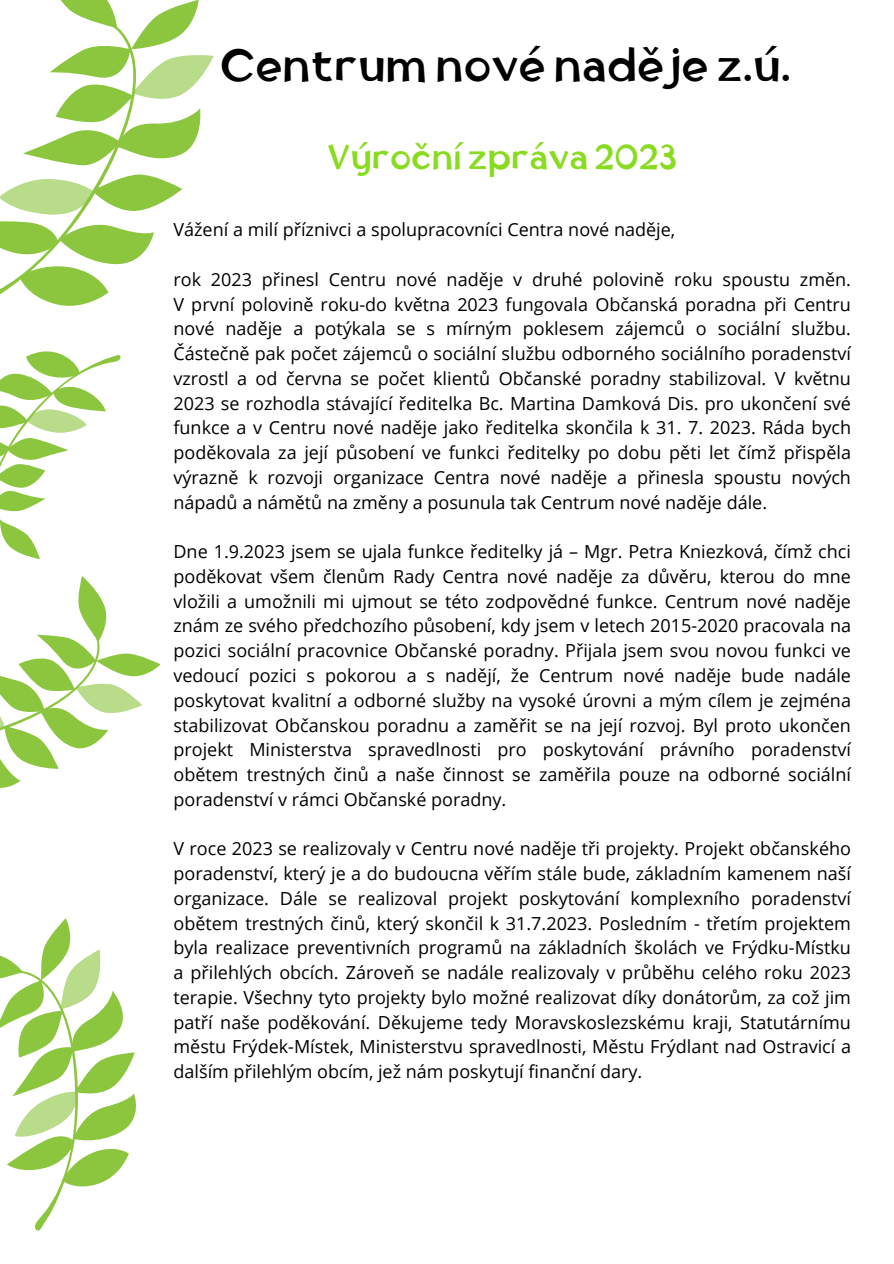
<style>
.page{position:relative;width:894px;height:1264px;background:#fff}
.page>*{position:absolute;margin:0;border:0;box-sizing:border-box;transform-origin:0 0}
.t1{font:45px "Tufuli Arabic";color:#000}
.t2{font:34.5px "Tufuli Arabic";color:#88db1f}
.t3{font:18px/24.8px "Open Sans";color:#000;text-align:justify}
</style>
<div class="page">
<svg style="left:0;top:0;width:214px;height:788px"></svg>
<svg style="left:44px;top:918px;width:27px;height:29px"></svg>
<svg style="left:0;top:947px;width:136px;height:284px"></svg>
<p class="t1" style="left:220px;top:48px;width:572px">Centrum nové naděje z.ú.</p>
<p class="t2" style="left:327px;top:143px;width:351px">Výroční zpráva 2023</p>
<p class="t3" style="left:173px;top:217px;width:503px">Vážení a milí příznivci a spolupracovníci Centra nové naděje,</p>
<h1 class="t3" style="left:173px;top:266px;width:679px">rok 2023 přinesl Centru nové naděje v druhé polovině roku spoustu změn.<br>V první polovině roku-do května 2023 fungovala Občanská poradna při Centru nové naděje a potýkala se s mírným poklesem zájemců o sociální službu.<br>Částečně pak počet zájemců o sociální službu odborného sociálního poradenství vzrostl a od června se počet klientů Občanské poradny stabilizoval. V květnu 2023 se rozhodla stávající ředitelka Bc. Martina Damková Dis. pro ukončení své funkce a v Centru nové naděje jako ředitelka skončila k 31. 7. 2023. Ráda bych poděkovala za její působení ve funkci ředitelky po dobu pěti let čímž přispěla výrazně k rozvoji organizace Centra nové naděje a přinesla spoustu nových nápadů a námětů na změny a posunula tak Centrum nové naděje dále.</h1>
<h2 class="t3" style="left:173px;top:539px;width:679px">Dne 1.9.2023 jsem se ujala funkce ředitelky já – Mgr. Petra Kniezková, čímž chci poděkovat všem členům Rady Centra nové naděje za důvěru, kterou do mne vložili a umožnili mi ujmout se této zodpovědné funkce. Centrum nové naděje znám ze svého předchozího působení, kdy jsem v letech 2015-2020 pracovala na pozici sociální pracovnice Občanské poradny. Přijala jsem svou novou funkci ve vedoucí pozici s pokorou a s nadějí, že Centrum nové naděje bude nadále poskytovat kvalitní a odborné služby na vysoké úrovni a mým cílem je zejména stabilizovat Občanskou poradnu a zaměřit se na její rozvoj. Byl proto ukončen projekt Ministerstva spravedlnosti pro poskytování právního poradenství obětem trestných činů a naše činnost se zaměřila pouze na odborné sociální poradenství v rámci Občanské poradny.</h2>
<p class="t3" style="left:173px;top:836px;width:679px">V roce 2023 se realizovaly v Centru nové naděje tři projekty. Projekt občanského poradenství, který je a do budoucna věřím stále bude, základním kamenem naší organizace. Dále se realizoval projekt poskytování komplexního poradenství obětem trestných činů, který skončil k 31.7.2023. Posledním - třetím projektem byla realizace preventivních programů na základních školách ve Frýdku-Místku a přilehlých obcích. Zároveň se nadále realizovaly v průběhu celého roku 2023 terapie. Všechny tyto projekty bylo možné realizovat díky donátorům, za což jim patří naše poděkování. Děkujeme tedy Moravskoslezskému kraji, Statutárnímu městu Frýdek-Místek, Ministerstvu spravedlnosti, Městu Frýdlant nad Ostravicí a dalším přilehlým obcím, jež nám poskytují finanční dary.</p>
</div>
